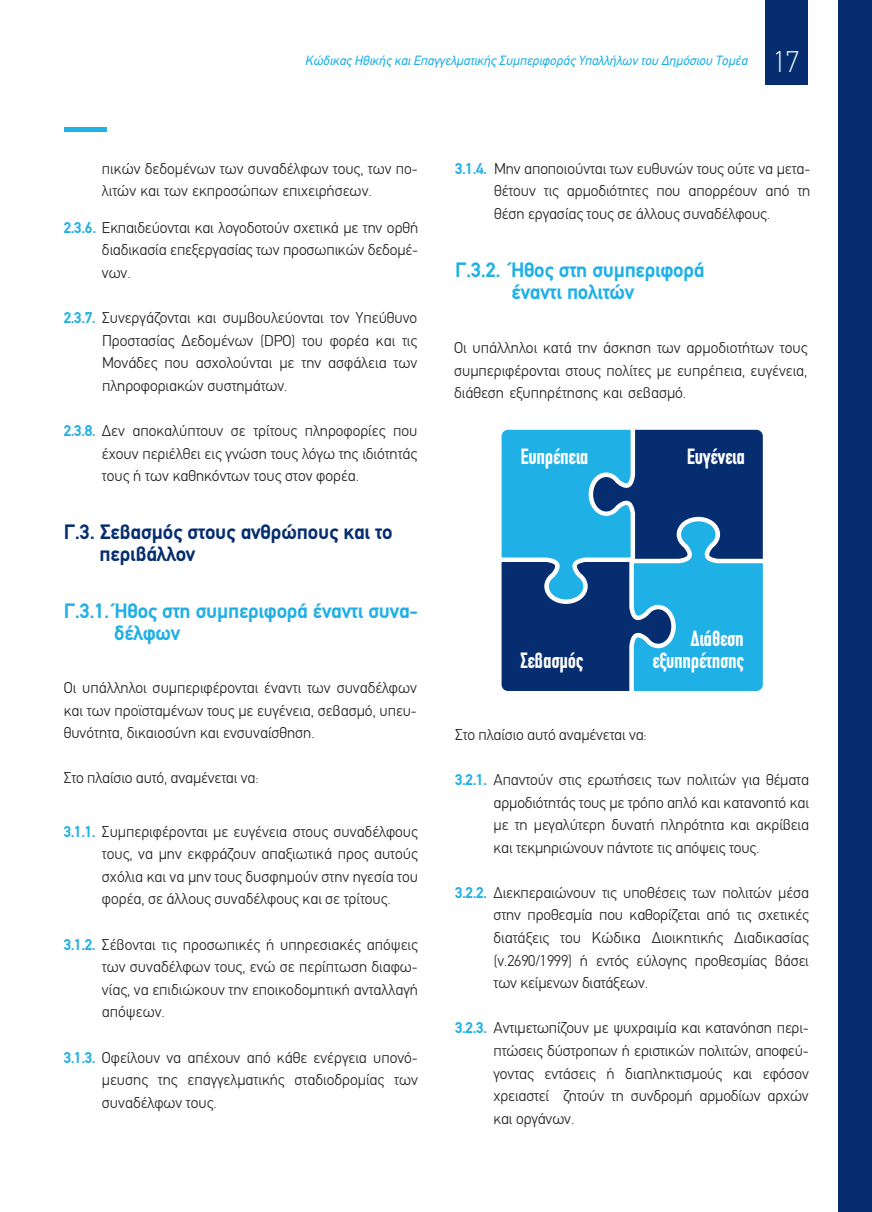
<style>
.page{position:relative;width:872px;height:1212px;background:#fff}
.page>*{position:absolute;margin:0;border:0;box-sizing:border-box;transform-origin:0 0}
.t1{font:100 30px "PF Din Text";color:#fff}
.t2{font:700 22.2px/21.3px "PF Din Text Compressed";letter-spacing:-.015em;color:#fff;text-align:right}
.t3{font:700 21px/21.9px "PF Din Text";letter-spacing:-.01em;color:#1fb0e6}
.t4{font:700 21px/21.9px "PF Din Text";letter-spacing:-.005em;color:#052d6f}
.t5{font:300 15.75px/22.6px "PF Din Text";color:#231f20}
.t6{font:italic 13.5px "PF Din Text";color:#1fb0e6}
.s1{font-weight:700;color:#1fb0e6}
</style>
<div class="page">
<div style="left:838px;top:0;width:34px;height:1212px;background:#052d6f"></div>
<hr style="left:64px;top:128px;width:42px;height:4px;background:#1fb0e6">
<div style="left:765px;top:0;width:43px;height:85px;background:#052d6f"></div>
<svg style="left:501px;top:430px;width:262px;height:261px;background:#2077af"></svg>
<p class="t6" style="left:305px;top:54px;width:444px">Κώδικας Ηθικής και Επαγγελματικής Συμπεριφοράς Υπαλλήλων του Δημόσιου Τομέα</p>
<h1 class="t1" style="left:773px;top:49px;width:27px">17</h1>
<p class="t5" style="left:102px;top:159px;width:317px">πικών δεδομένων των συναδέλφων τους, των πο&shy;λιτών και των εκπροσώπων επιχειρήσεων.</p>
<p class="t5" style="left:102px;top:217px;width:318px;text-align:justify;text-indent:-38px"><span class="s1">2.3.6.</span> Εκπαιδεύονται και λογοδοτούν σχετικά με την ορθή διαδικασία επεξεργασίας των προσωπικών δεδομέ&shy;νων.</p>
<p class="t5" style="left:64px;top:308px;width:355px"><span class="s1">2.3.7.</span> Συνεργάζονται και συμβουλεύονται τον Υπεύθυνο</p>
<p class="t5" style="left:102px;top:330px;width:317px">Προστασίας Δεδομένων (DPO) του φορέα και τις<br>Μονάδες που ασχολούνται με την ασφάλεια των</p>
<p class="t5" style="left:102px;top:375px;width:187px">πληροφοριακών συστημάτων.</p>
<p class="t5" style="left:64px;top:421px;width:355px"><span class="s1">2.3.8.</span> Δεν αποκαλύπτουν σε τρίτους πληροφορίες που</p>
<p class="t5" style="left:102px;top:443px;width:317px">έχουν περιέλθει εις γνώση τους λόγω της ιδιότητάς τους ή των καθηκόντων τους στον φορέα.</p>
<h3 class="t4" style="left:99px;top:523px;width:295px;text-indent:-36px">Γ.3. Σεβασμός στους ανθρώπους και το περιβάλλον</h3>
<h3 class="t3" style="left:114px;top:601px;width:305px;text-indent:-50px">Γ.3.1. Ήθος στη συμπεριφορά έναντι συνα&shy;δέλφων</h3>
<p class="t5" style="left:64px;top:678px;width:355px;text-align:justify">Οι υπάλληλοι συμπεριφέρονται έναντι των συναδέλφων και των προϊσταμένων τους με ευγένεια, σεβασμό, υπευ&shy;θυνότητα, δικαιοσύνη και ενσυναίσθηση.</p>
<p class="t5" style="left:64px;top:768px;width:196px">Στο πλαίσιο αυτό, αναμένεται να:</p>
<p class="t5" style="left:64px;top:821px;width:356px"><span class="s1">3.1.1.</span> Συμπεριφέρονται με ευγένεια στους συναδέλφους</p>
<p class="t5" style="left:102px;top:844px;width:317px">τους, να μην εκφράζουν απαξιωτικά προς αυτούς σχόλια και να μην τους δυσφημούν στην ηγεσία του</p>
<p class="t5" style="left:102px;top:889px;width:290px">φορέα, σε άλλους συναδέλφους και σε τρίτους.</p>
<p class="t5" style="left:64px;top:934px;width:356px"><span class="s1">3.1.2.</span> Σέβονται τις προσωπικές ή υπηρεσιακές απόψεις</p>
<p class="t5" style="left:102px;top:957px;width:317px">των συναδέλφων τους, ενώ σε περίπτωση διαφω&shy;νίας, να επιδιώκουν την εποικοδομητική ανταλλαγή</p>
<p class="t5" style="left:102px;top:1002px;width:65px">απόψεων.</p>
<p class="t5" style="left:64px;top:1047px;width:356px"><span class="s1">3.1.3.</span> Οφείλουν να απέχουν από κάθε ενέργεια υπονό-</p>
<p class="t5" style="left:102px;top:1070px;width:317px">μευσης της επαγγελματικής σταδιοδρομίας των συναδέλφων τους.</p>
<p class="t5" style="left:494px;top:159px;width:318px;text-align:justify;text-indent:-39px"><span class="s1">3.1.4.</span> Μην αποποιούνται των ευθυνών τους ούτε να μετα&shy;θέτουν τις αρμοδιότητες που απορρέουν από τη θέση εργασίας τους σε άλλους συναδέλφους.</p>
<h3 class="t3" style="left:511px;top:260px;width:194px;text-indent:-56px">Γ.3.2. Ήθος στη συμπεριφορά έναντι πολιτών</h3>
<p class="t5" style="left:454px;top:338px;width:355px;text-align:justify">Οι υπάλληλοι κατά την άσκηση των αρμοδιοτήτων τους συμπεριφέρονται στους πολίτες με ευπρέπεια, ευγένεια, διάθεση εξυπηρέτησης και σεβασμό.</p>
<h2 class="t2" style="left:520px;top:448px;width:70px">Ευπρέπεια</h2>
<h2 class="t2" style="left:686px;top:448px;width:60px">Ευγένεια</h2>
<h2 class="t2" style="left:520px;top:651px;width:64px">Σεβασμός</h2>
<h2 class="t2" style="left:652px;top:630px;width:93px">Διάθεση εξυπηρέτησης</h2>
<p class="t5" style="left:455px;top:724px;width:193px">Στο πλαίσιο αυτό αναμένεται να:</p>
<p class="t5" style="left:455px;top:770px;width:355px"><span class="s1">3.2.1.</span> Απαντούν στις ερωτήσεις των πολιτών για θέματα</p>
<p class="t5" style="left:493px;top:792px;width:317px">αρμοδιότητάς τους με τρόπο απλό και κατανοητό και με τη μεγαλύτερη δυνατή πληρότητα και ακρίβεια</p>
<p class="t5" style="left:493px;top:837px;width:268px">και τεκμηριώνουν πάντοτε τις απόψεις τους.</p>
<p class="t5" style="left:455px;top:883px;width:355px"><span class="s1">3.2.2.</span> Διεκπεραιώνουν τις υποθέσεις των πολιτών μέσα</p>
<p class="t5" style="left:493px;top:905px;width:317px;text-align:justify">στην προθεσμία που καθορίζεται από τις σχετικές διατάξεις του Κώδικα Διοικητικής Διαδικασίας (ν.2690/1999) ή εντός εύλογης προθεσμίας βάσει</p>
<p class="t5" style="left:493px;top:973px;width:156px">των κείμενων διατάξεων.</p>
<p class="t5" style="left:455px;top:1018px;width:355px"><span class="s1">3.2.3.</span> Αντιμετωπίζουν με ψυχραιμία και κατανόηση περι-</p>
<p class="t5" style="left:493px;top:1041px;width:317px;text-align:justify">πτώσεις δύστροπων ή εριστικών πολιτών, αποφεύ&shy;γοντας εντάσεις ή διαπληκτισμούς και εφόσον χρειαστεί ζητούν τη συνδρομή αρμοδίων αρχών και οργάνων.</p>
</div>
